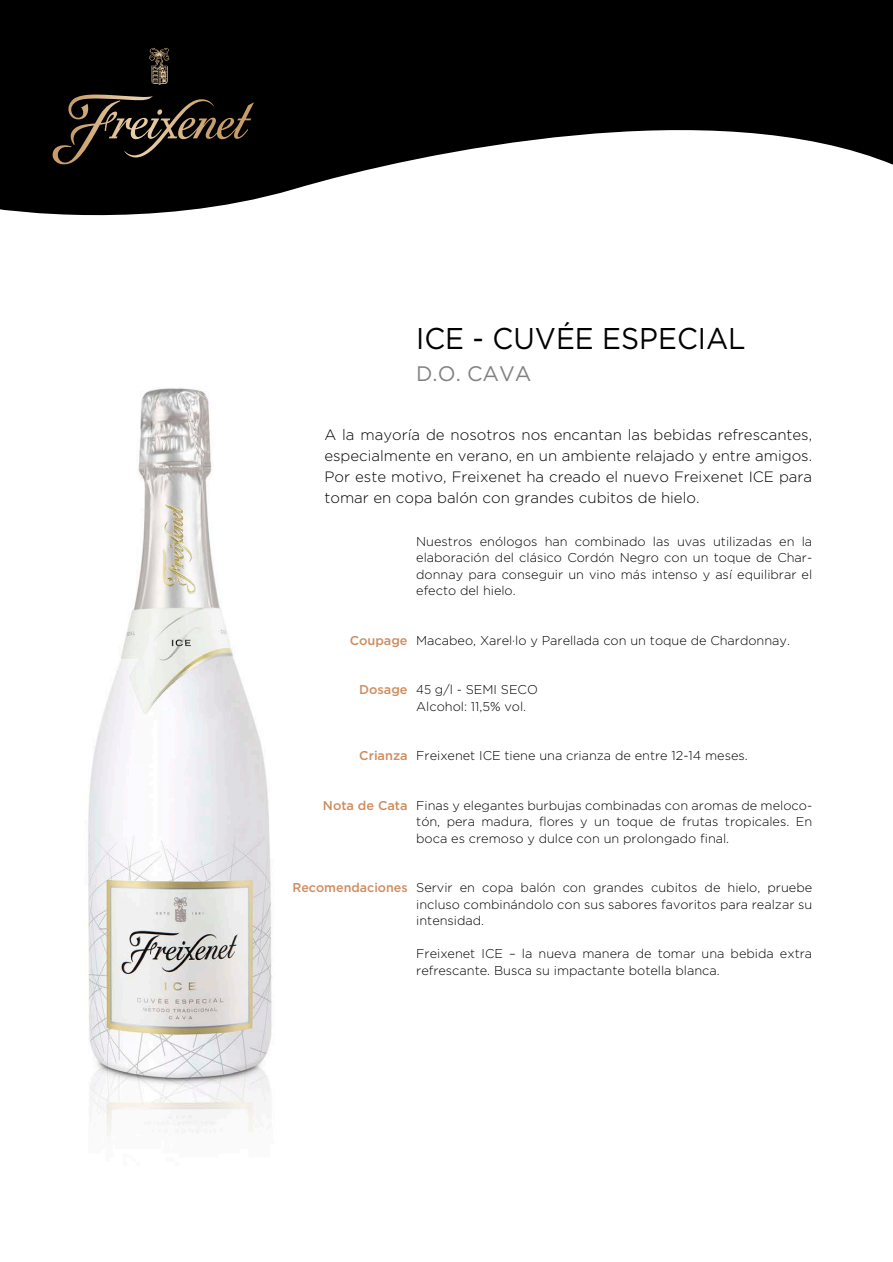
<style>
.page{position:relative;width:893px;height:1262px;background:#fff}
.page>*{position:absolute;margin:0;border:0;box-sizing:border-box;transform-origin:0 0}
.t1{font:30px "Gotham";color:#000;scale:.94 1}
.t2{font:21px "Gotham";color:#818181}
.t3{font:300 15px/21px "Gotham";color:#000;text-align:justify}
.t4{font:300 12.75px/16.5px "Gotham";color:#000;text-align:justify}
.t5{font:500 12.75px "Gotham";color:#cf8c5e}
.t6{font:300 12.75px/16.5px "Gotham";color:#000;scale:.92 1}
</style>
<div class="page">
<img style="left:88px;top:388px;width:184px;height:754px">
<svg style="left:0;top:0;width:892px;height:216px;fill:#000"></svg>
<svg style="left:53px;top:95px;width:201px;height:73px;background:#241e16"></svg>
<svg style="left:148px;top:47px;width:22px;height:38px"></svg>
<h1 class="t1" style="left:416px;top:322px;width:352px">ICE - CUVÉE ESPECIAL</h1>
<h2 class="t2" style="left:416px;top:361px;width:117px">D.O. CAVA</h2>
<p class="t3" style="left:324px;top:424px;width:489px">A la mayoría de nosotros nos encantan las bebidas refrescantes, especialmente en verano, en un ambiente relajado y entre amigos.<br>Por este motivo, Freixenet ha creado el nuevo Freixenet ICE para tomar en copa balón con grandes cubitos de hielo.</p>
<p class="t4" style="left:416px;top:532px;width:397px">Nuestros enólogos han combinado las uvas utilizadas en la elaboración del clásico Cordón Negro con un toque de Char&shy;donnay para conseguir un vino más intenso y así equilibrar el efecto del hielo.</p>
<p class="t5" style="left:349px;top:633px;width:59px">Coupage</p>
<p class="t5" style="left:359px;top:682px;width:50px">Dosage</p>
<p class="t5" style="left:359px;top:748px;width:50px">Crianza</p>
<p class="t4" style="left:416px;top:631px;width:375px">Macabeo, Xarel·lo y Parellada con un toque de Chardonnay.</p>
<p class="t6" style="left:416px;top:681px;width:134px">45 g/l - SEMI SECO<br>Alcohol: 11,5% vol.</p>
<p class="t4" style="left:416px;top:747px;width:333px">Freixenet ICE tiene una crianza de entre 12-14 meses.</p>
<p class="t5" style="left:323px;top:798px;width:86px">Nota de Cata</p>
<p class="t5" style="left:292px;top:880px;width:117px">Recomendaciones</p>
<p class="t4" style="left:416px;top:796px;width:397px">Finas y elegantes burbujas combinadas con aromas de meloco&shy;tón, pera madura, flores y un toque de frutas tropicales. En boca es cremoso y dulce con un prolongado final.</p>
<p class="t4" style="left:416px;top:879px;width:397px">Servir en copa balón con grandes cubitos de hielo, pruebe incluso combinándolo con sus sabores favoritos para realzar su intensidad.</p>
<p class="t4" style="left:416px;top:945px;width:397px">Freixenet ICE – la nueva manera de tomar una bebida extra refrescante. Busca su impactante botella blanca.</p>
</div>
